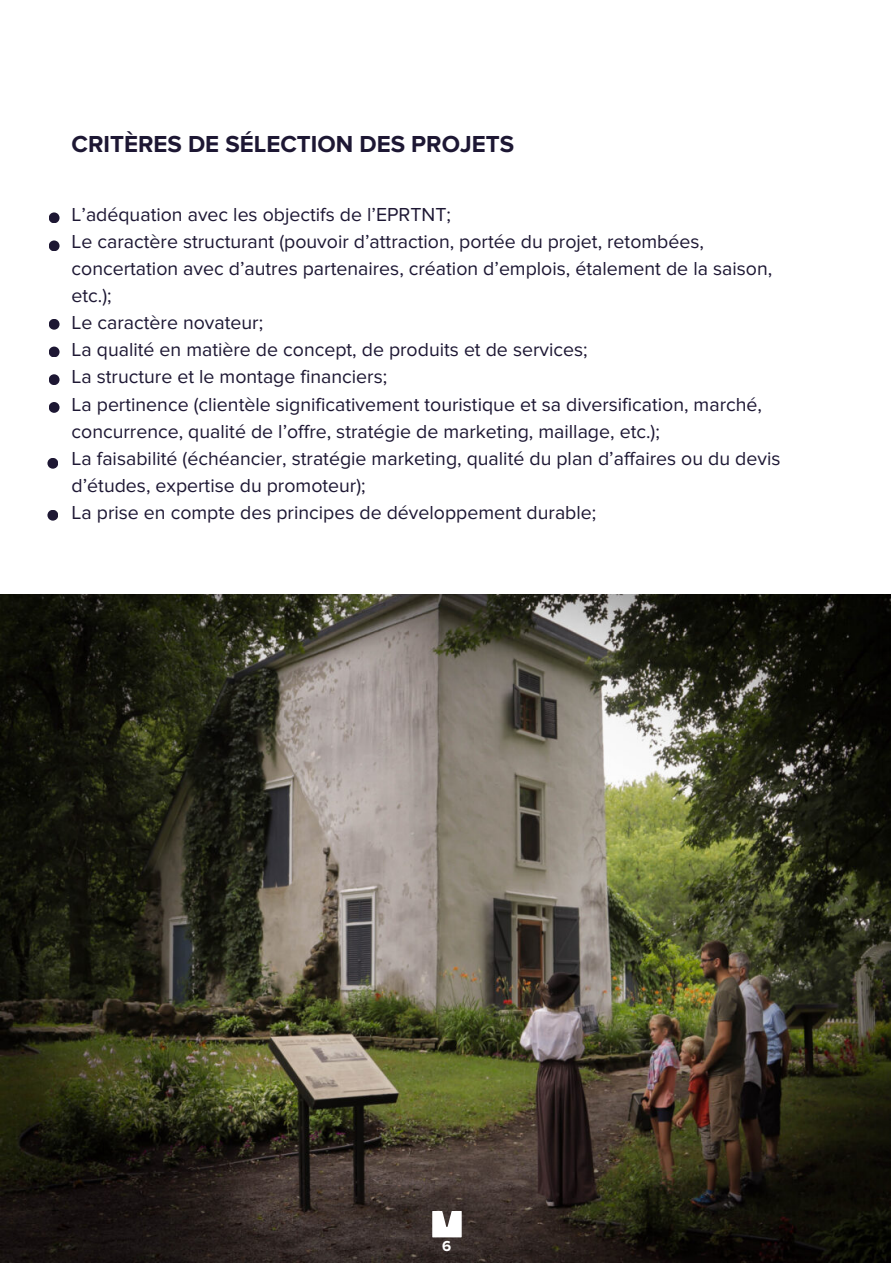
<style>
.page{position:relative;width:894px;height:1264px;background:#fff}
.page>*{position:absolute;margin:0;border:0;box-sizing:border-box;transform-origin:0 0}
.t1{font:700 24px "Proxima Nova";color:#1d1733}
.t2{font:19.5px/27px "Proxima Nova";color:#1d1733}
.t3{font:700 15px "Proxima Nova";color:#fff}
</style>
<div class="page">
<div style="left:49px;top:212px;width:11px;height:11px;background:#1d1733;border-radius:50%"></div>
<div style="left:49px;top:319px;width:11px;height:11px;background:#1d1733;border-radius:50%"></div>
<div style="left:49px;top:240px;width:11px;height:11px;background:#1d1733;border-radius:50%"></div>
<div style="left:49px;top:346px;width:11px;height:11px;background:#1d1733;border-radius:50%"></div>
<div style="left:49px;top:374px;width:11px;height:11px;background:#1d1733;border-radius:50%"></div>
<div style="left:49px;top:402px;width:11px;height:11px;background:#1d1733;border-radius:50%"></div>
<div style="left:47px;top:458px;width:11px;height:10px;background:#1d1733;border-radius:50%"></div>
<div style="left:47px;top:510px;width:11px;height:10px;background:#1d1733;border-radius:50%"></div>
<img style="left:0;top:594px;width:889px;height:668px">
<svg style="left:432px;top:1210px;width:29px;height:27px"></svg>
<p class="t1" style="left:72px;top:130px;width:444px">CRITÈRES DE SÉLECTION DES PROJETS</p>
<p class="t2" style="left:72px;top:202px;width:710px">L’adéquation avec les objectifs de l’EPRTNT;<br>Le caractère structurant (pouvoir d’attraction, portée du projet, retombées, concertation avec d’autres partenaires, création d’emplois, étalement de la saison, etc.);<br>Le caractère novateur;<br>La qualité en matière de concept, de produits et de services;<br>La structure et le montage financiers;<br>La pertinence (clientèle significativement touristique et sa diversification, marché, concurrence, qualité de l’offre, stratégie de marketing, maillage, etc.);<br>La faisabilité (échéancier, stratégie marketing, qualité du plan d’affaires ou du devis d’études, expertise du promoteur);<br>La prise en compte des principes de développement durable;</p>
<p class="t3" style="left:442px;top:1236px;width:11px">6</p>
</div>
